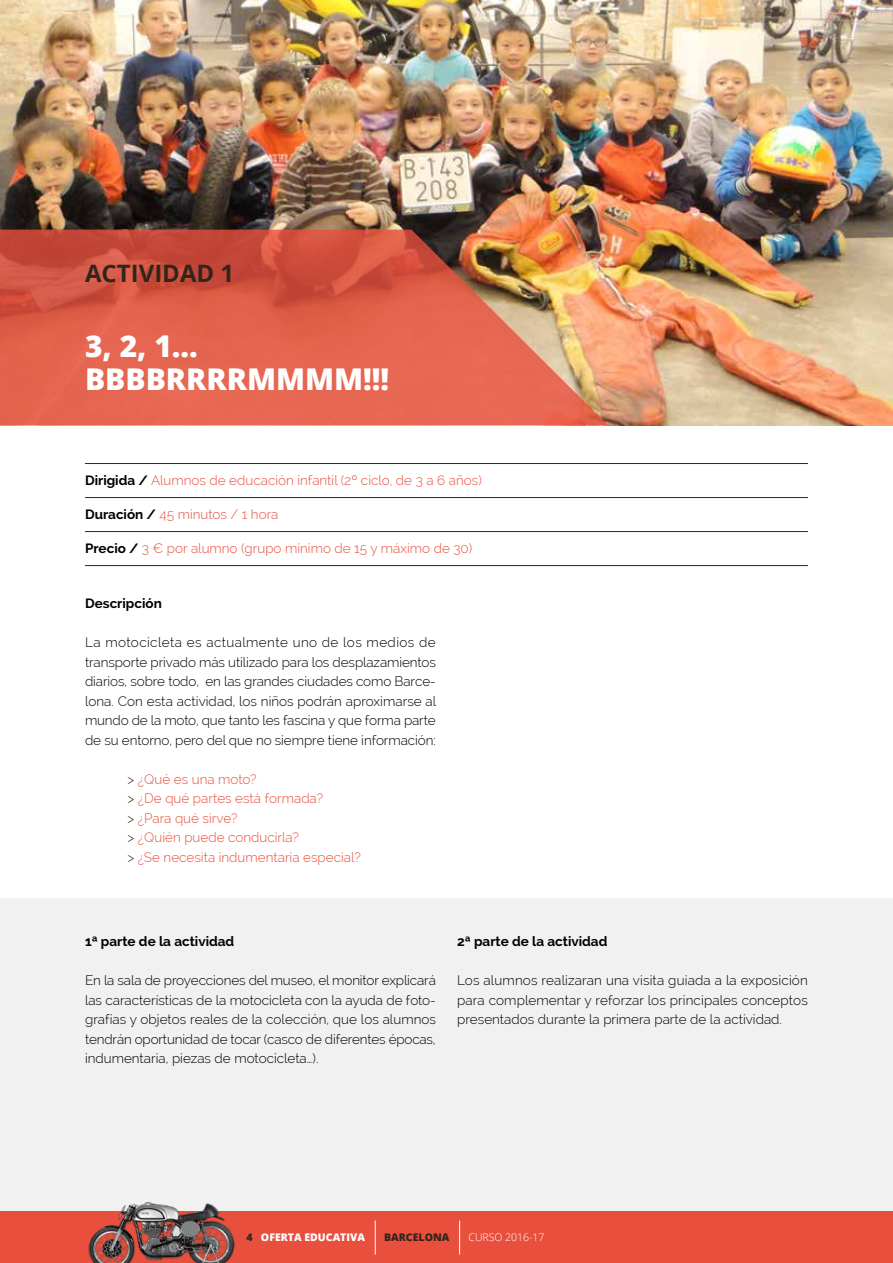
<style>
.page{position:relative;width:893px;height:1263px;background:#fff}
.page>*{position:absolute;margin:0;border:0;box-sizing:border-box;transform-origin:0 0}
.t1{font:800 30px/33px "Open Sans";color:#fff}
.t2{font:700 24px "Open Sans";color:#31251c}
.t3{font:300 13.5px/19.5px "Raleway";letter-spacing:-.005em;color:#000;text-align:justify}
.t4{font:300 13.5px/19.5px "Raleway";color:#e94f3d}
.t5{font:700 13.5px "Raleway";color:#000}
.t6{font:800 10.5px "Open Sans";color:#fff}
.t7{font:300 10.5px "Open Sans";color:#fff}
.t8{font:800 10.5px "Open Sans";color:#31251c}
.s1{font-weight:700;color:#000}
.s2{color:#31251c}
</style>
<div class="page">
<div style="left:0;top:898px;width:893px;height:339px;background:#f1f1f2"></div>
<img style="left:0;top:0;width:893px;height:425px">
<svg style="left:0;top:230px;width:608px;height:195px;background:#d9654d"></svg>
<hr style="left:85px;top:463px;width:723px;height:1px;background:#31251c">
<hr style="left:85px;top:497px;width:723px;height:1px;background:#31251c">
<hr style="left:85px;top:531px;width:723px;height:1px;background:#31251c">
<hr style="left:85px;top:565px;width:723px;height:1px;background:#31251c">
<div style="left:0;top:1212px;width:893px;height:51px;background:#e94f3d"></div>
<hr style="left:375px;top:1220px;width:1px;height:34px;background:#fff">
<hr style="left:459px;top:1220px;width:1px;height:34px;background:#fff">
<img style="left:85px;top:1202px;width:153px;height:61px">
<h2 class="t2" style="left:85px;top:256px;width:151px">ACTIVIDAD 1</h2>
<h1 class="t1" style="left:85px;top:328px;width:306px">3, 2, 1...<br>BBBBRRRRMMMM!!!</h1>
<p class="t4" style="left:85px;top:470px;width:398px"><span class="s1">Dirigida /</span> Alumnos de educación infantil (2º ciclo, de 3 a 6 años)</p>
<p class="t4" style="left:85px;top:504px;width:195px"><span class="s1">Duración /</span> 45 minutos / 1 hora</p>
<p class="t4" style="left:85px;top:538px;width:389px"><span class="s1">Precio /</span> 3 € por alumno (grupo mínimo de 15 y máximo de 30)</p>
<p class="t5" style="left:85px;top:596px;width:78px">Descripción</p>
<p class="t3" style="left:85px;top:632px;width:353px">La motocicleta es actualmente uno de los medios de transporte privado más utilizado para los desplazamientos diarios, sobre todo, en las grandes ciudades como Barce&shy;lona. Con esta actividad, los niños podrán aproximarse al mundo de la moto, que tanto les fascina y que forma parte de su entorno, pero del que no siempre tiene información:</p>
<p class="t4" style="left:128px;top:769px;width:235px"><span class="s2">&gt;</span> ¿Qué es una moto?<br><span class="s2">&gt;</span> ¿De qué partes está formada?<br><span class="s2">&gt;</span> ¿Para qué sirve?<br><span class="s2">&gt;</span> ¿Quién puede conducirla?<br><span class="s2">&gt;</span> ¿Se necesita indumentaria especial?</p>
<p class="t5" style="left:85px;top:934px;width:151px">1ª parte de la actividad</p>
<p class="t3" style="left:85px;top:970px;width:352px">En la sala de proyecciones del museo, el monitor explicará las características de la motocicleta con la ayuda de foto&shy;grafías y objetos reales de la colección, que los alumnos tendrán oportunidad de tocar (casco de diferentes épocas, indumentaria, piezas de motocicleta…).</p>
<p class="t5" style="left:457px;top:934px;width:152px">2ª parte de la actividad</p>
<p class="t3" style="left:457px;top:970px;width:352px">Los alumnos realizaran una visita guiada a la exposición para complementar y reforzar los principales conceptos presentados durante la primera parte de la actividad.</p>
<p class="t6" style="left:247px;top:1229px;width:120px"><span class="s2">4</span> OFERTA EDUCATIVA</p>
<p class="t8" style="left:384px;top:1229px;width:67px">BARCELONA</p>
<p class="t7" style="left:468px;top:1230px;width:78px">CURSO 2016-17</p>
</div>
